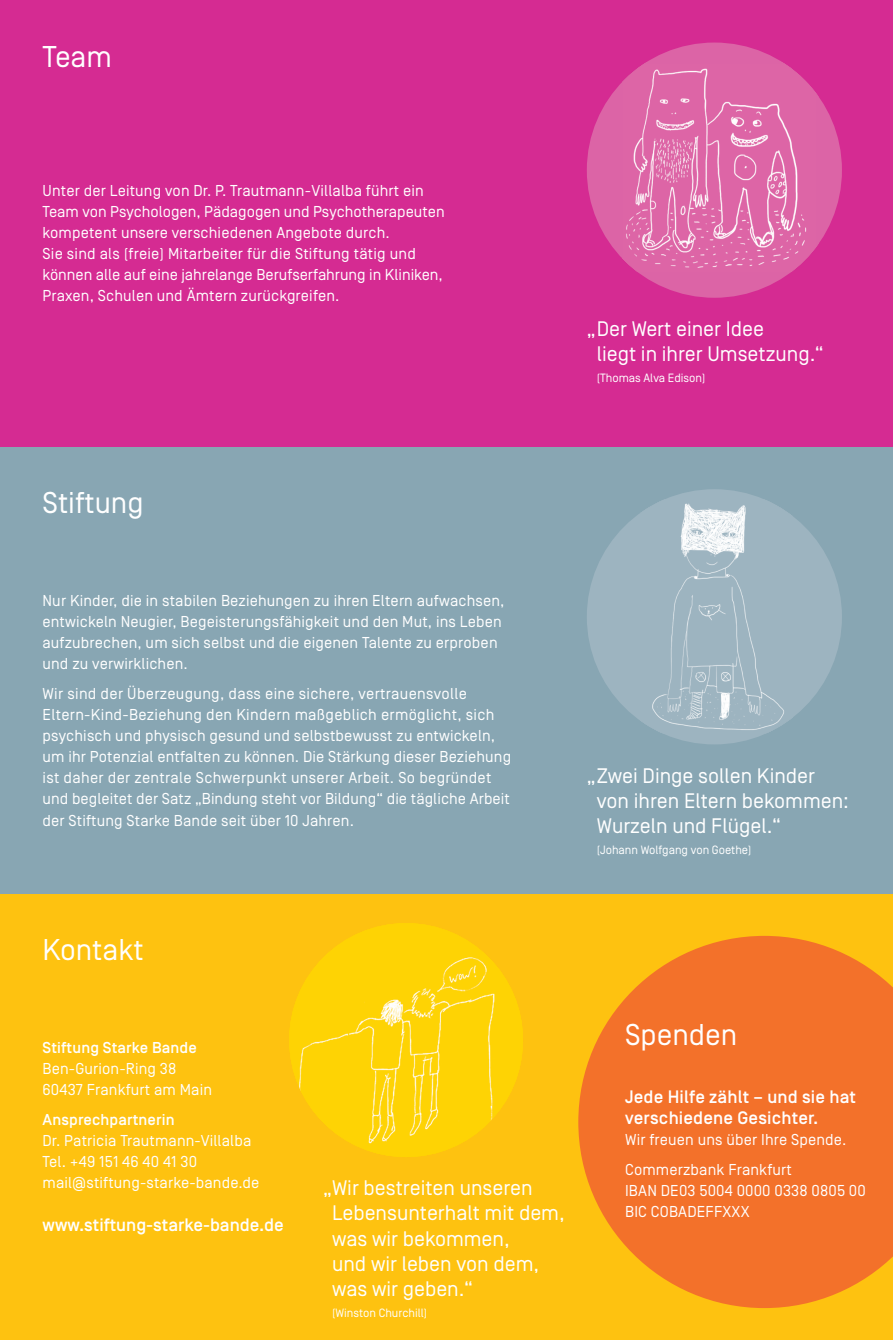
<style>
.page{position:relative;width:893px;height:1340px;background:#fff}
.page>*{position:absolute;margin:0;border:0;box-sizing:border-box;transform-origin:0 0}
.t1{font:30px "Simplon Norm";color:#fff}
.t2{font:21px/25.2px "Simplon Norm";color:#fff}
.t3{font:500 18px/21.6px "Simplon Norm";letter-spacing:.01em;color:#fff}
.t4{font:15.75px/21px "Simplon Norm";letter-spacing:.01em;color:#fff}
.t5{font:500 15.75px "Simplon Norm";letter-spacing:.01em;color:#fff}
.t6{font:12px "Simplon Norm";color:#fff}
</style>
<div class="page">
<div style="left:0;top:893px;width:893px;height:446px;background:#fec210"></div>
<div style="left:0;top:446px;width:893px;height:447px;background:#88a6b3"></div>
<div style="left:0;top:0;width:893px;height:446px;background:#d52b92"></div>
<div style="left:587px;top:489px;width:255px;height:255px;background:#9db4c0;border-radius:50%"></div>
<img style="left:640px;top:500px;width:153px;height:233px">
<div style="left:587px;top:43px;width:255px;height:255px;background:#dc64a6;border-radius:50%"></div>
<img style="left:622px;top:63px;width:194px;height:209px">
<img style="left:289px;top:923px;width:234px;height:234px;border-radius:117px">
<svg style="left:578px;top:935px;width:315px;height:372px;fill:#f3712a"></svg>
<h1 class="t1" style="left:43px;top:40px;width:71px">Team</h1>
<p class="t4" style="left:43px;top:180px;width:404px">Unter der Leitung von Dr. P. Trautmann-Villalba führt ein Team von Psychologen, Pädagogen und Psychotherapeuten kompetent unsere verschiedenen Angebote durch.<br>Sie sind als (freie) Mitarbeiter für die Stiftung tätig und können alle auf eine jahrelange Berufserfahrung in Kliniken, Praxen, Schulen und Ämtern zurückgreifen.</p>
<h2 class="t2" style="left:597px;top:316px;width:229px;text-indent:-10px">„Der Wert einer Idee<br>liegt in ihrer Umsetzung.“</h2>
<p class="t6" style="left:597px;top:372px;width:110px">(Thomas Alva Edison)</p>
<h1 class="t1" style="left:43px;top:487px;width:103px">Stiftung</h1>
<p class="t4" style="left:43px;top:591px;width:463px">Nur Kinder, die in stabilen Beziehungen zu ihren Eltern aufwachsen, entwickeln Neugier, Begeisterungsfähigkeit und den Mut, ins Leben aufzubrechen, um sich selbst und die eigenen Talente zu erproben und zu verwirklichen.</p>
<p class="t4" style="left:43px;top:684px;width:470px">Wir sind der Überzeugung, dass eine sichere, vertrauensvolle Eltern-Kind-Beziehung den Kindern maßgeblich ermöglicht, sich psychisch und physisch gesund und selbstbewusst zu entwickeln, um ihr Potenzial entfalten zu können. Die Stärkung dieser Beziehung ist daher der zentrale Schwerpunkt unserer Arbeit. So begründet und begleitet der Satz „Bindung steht vor Bildung“ die tägliche Arbeit der Stiftung Starke Bande seit über 10 Jahren.</p>
<h2 class="t2" style="left:597px;top:763px;width:254px;text-indent:-10px">„Zwei Dinge sollen Kinder von ihren Eltern bekommen:<br>Wurzeln und Flügel.“</h2>
<p class="t6" style="left:597px;top:843px;width:156px">(Johann Wolfgang von Goethe)</p>
<h1 class="t1" style="left:43px;top:933px;width:103px">Kontakt</h1>
<p class="t5" style="left:43px;top:1039px;width:156px">Stiftung Starke Bande</p>
<p class="t4" style="left:43px;top:1058px;width:171px">Ben-Gurion-Ring 38<br>60437 Frankfurt am Main</p>
<p class="t5" style="left:43px;top:1111px;width:134px">Ansprechpartnerin</p>
<p class="t4" style="left:43px;top:1130px;width:218px">Dr. Patricia Trautmann-Villalba<br>Tel. +49 151 46 40 41 30 mail@stiftung-starke-bande.de</p>
<p class="t3" style="left:43px;top:1214px;width:243px">www.stiftung-starke-bande.de</p>
<h2 class="t2" style="left:332px;top:1175px;width:234px;text-indent:-9px">„Wir bestreiten unseren<br>Lebensunterhalt mit dem, was wir bekommen,<br>und wir leben von dem, was wir geben.“</h2>
<p class="t6" style="left:332px;top:1306px;width:97px">(Winston Churchill)</p>
<h1 class="t1" style="left:625px;top:1018px;width:113px">Spenden</h1>
<p class="t3" style="left:625px;top:1086px;width:232px">Jede Hilfe zählt – und sie hat verschiedene Gesichter.</p>
<p class="t4" style="left:625px;top:1125px;width:223px;line-height:30px">Wir freuen uns über Ihre Spende.<br>Commerzbank Frankfurt</p>
<p class="t4" style="left:625px;top:1180px;width:242px">IBAN DE03 5004 0000 0338 0805 00<br>BIC COBADEFFXXX</p>
</div>
